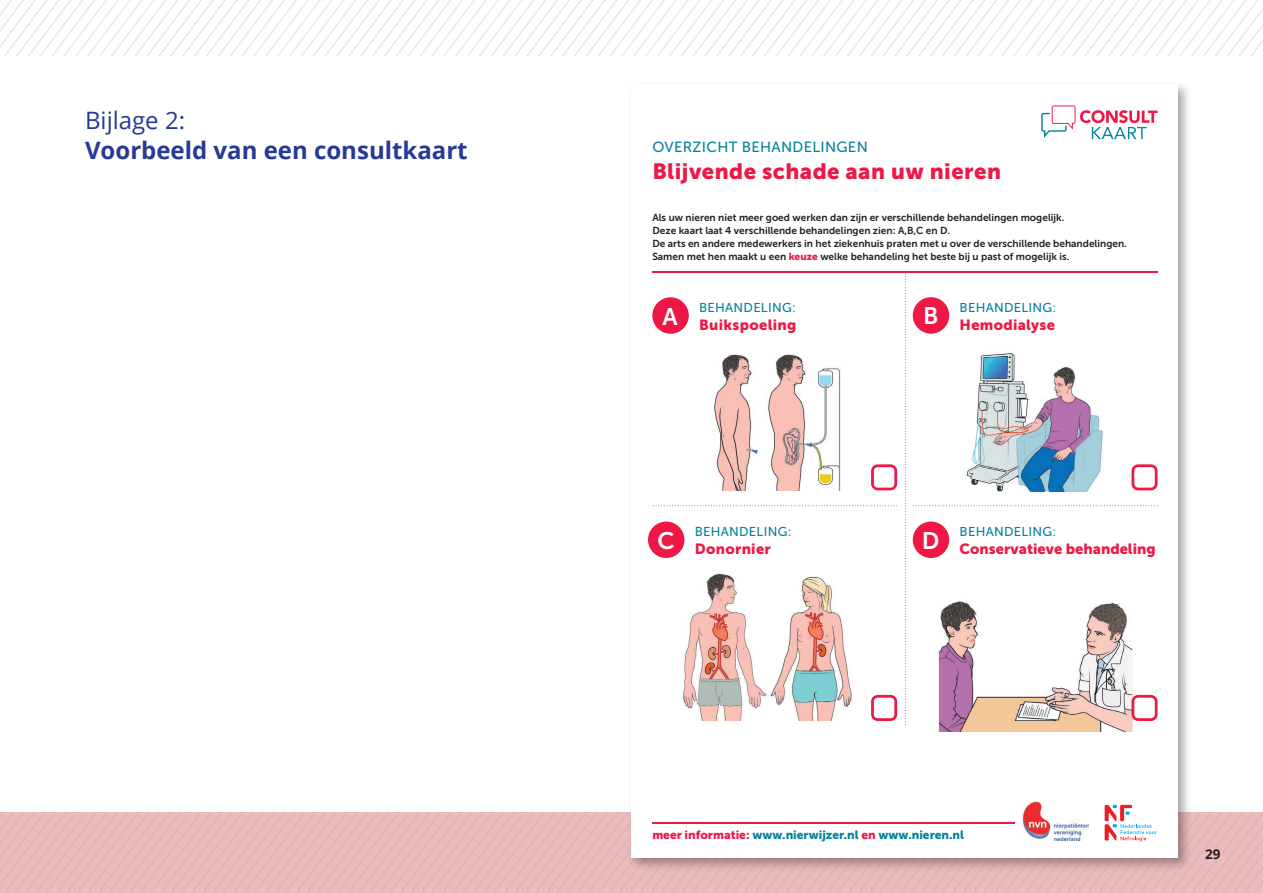
<style>
.page{position:relative;width:1263px;height:893px;background:#fff}
.page>*{position:absolute;margin:0;border:0;box-sizing:border-box;transform-origin:0 0}
.t1{font:700 24px "Open Sans";color:#263996}
.t2{font:24px "Open Sans";color:#263996}
.t3{font:23.85px "Museo Sans 700";color:#fff}
.t4{font:22.05px "Museo Sans 900";letter-spacing:.02em;color:#ed1845}
.t5{font:14.7px "Museo Sans 900";letter-spacing:.02em;color:#ed1845}
.t6{font:14.7px "Museo Sans 900";color:#ed1845}
.t7{font:14.7px "Museo Sans 500";letter-spacing:.02em;color:#08839a}
.t8{font:700 13.5px "Open Sans";color:#231f20}
.t9{font:12.9px "Museo Sans 500";letter-spacing:.02em;color:#08839a}
.t10{font:12px "Museo Sans 900";color:#08839a}
.t11{font:10.05px/12.9px "Museo Sans 700";color:#231f20}
.s1{font-family:"Museo Sans 900";color:#ed1845}
.s2{color:#ed1845}
</style>
<div class="page">
<svg style="left:0;top:0;width:1263px;height:55px"></svg>
<svg style="left:0;top:813px;width:1263px;height:80px;background:#e7babb"></svg>
<div style="left:627px;top:80px;width:565px;height:792px;background:#231f20;opacity:.4"></div>
<div style="left:631px;top:85px;width:547px;height:773px;background:#fff"></div>
<svg style="left:1041px;top:105px;width:116px;height:34px"></svg>
<hr style="left:652px;top:822px;width:363px;height:2px;background:#ed1845">
<svg style="left:1105px;top:805px;width:52px;height:36px"></svg>
<img style="left:1022px;top:801px;width:66px;height:39px">
<img style="left:935px;top:601px;width:198px;height:131px">
<img style="left:966px;top:353px;width:137px;height:139px">
<img style="left:682px;top:573px;width:170px;height:147px">
<img style="left:714px;top:354px;width:127px;height:137px">
<div style="left:652px;top:297px;width:37px;height:37px;background:#ed1845;border-radius:50%"></div>
<div style="left:648px;top:522px;width:36px;height:36px;background:#ed1845;border-radius:50%"></div>
<div style="left:913px;top:522px;width:36px;height:36px;background:#ed1845;border-radius:50%"></div>
<div style="left:913px;top:297px;width:36px;height:37px;background:#ed1845;border-radius:50%"></div>
<hr style="left:652px;top:271px;width:505px;height:2px;background:#ed1845">
<svg style="left:905px;top:273px;width:1px;height:452px"></svg>
<svg style="left:653px;top:505px;width:244px;height:1px"></svg>
<svg style="left:913px;top:505px;width:244px;height:1px"></svg>
<svg style="left:871px;top:464px;width:26px;height:26px"></svg>
<svg style="left:871px;top:695px;width:26px;height:26px"></svg>
<svg style="left:1131px;top:695px;width:26px;height:26px"></svg>
<svg style="left:1131px;top:464px;width:26px;height:26px"></svg>
<svg style="left:1178px;top:857px;width:7px;height:8px"></svg>
<h1 class="t2" style="left:85px;top:104px;width:102px">Bijlage 2:</h1>
<h1 class="t1" style="left:85px;top:133px;width:384px">Voorbeeld van een consultkaart</h1>
<h3 class="t7" style="left:652px;top:139px;width:217px">OVERZICHT BEHANDELINGEN</h3>
<h3 class="t4" style="left:652px;top:159px;width:350px">Blijvende schade aan uw nieren</h3>
<p class="t11" style="left:652px;top:211px;width:476px">Als uw nieren niet meer goed werken dan zijn er verschillende behandelingen mogelijk.<br>Deze kaart laat 4 verschillende behandelingen zien: A,B,C en D.<br>De arts en andere medewerkers in het ziekenhuis praten met u over de verschillende behandelingen.<br>Samen met hen maakt u een <span class="s1">keuze</span> welke behandeling het beste bij u past of mogelijk is.</p>
<h2 class="t3" style="left:663px;top:303px;width:17px">A</h2>
<p class="t9" style="left:699px;top:300px;width:98px">BEHANDELING:</p>
<h3 class="t5" style="left:699px;top:317px;width:99px">Buikspoeling</h3>
<h2 class="t3" style="left:923px;top:303px;width:17px">B</h2>
<p class="t9" style="left:960px;top:300px;width:98px">BEHANDELING:</p>
<h3 class="t5" style="left:960px;top:317px;width:97px">Hemodialyse</h3>
<p class="t9" style="left:695px;top:524px;width:98px">BEHANDELING:</p>
<h3 class="t5" style="left:695px;top:541px;width:78px">Donornier</h3>
<h2 class="t3" style="left:657px;top:527px;width:19px">C</h2>
<h2 class="t3" style="left:922px;top:527px;width:19px">D</h2>
<p class="t9" style="left:960px;top:524px;width:98px">BEHANDELING:</p>
<h3 class="t6" style="left:960px;top:541px;width:198px">Conservatieve behandeling</h3>
<p class="t10" style="left:652px;top:828px;width:313px"><span class="s2">meer informatie:</span> www.nierwijzer.nl <span class="s2">en</span> www.nieren.nl</p>
<h3 class="t8" style="left:1205px;top:844px;width:17px">29</h3>
</div>
